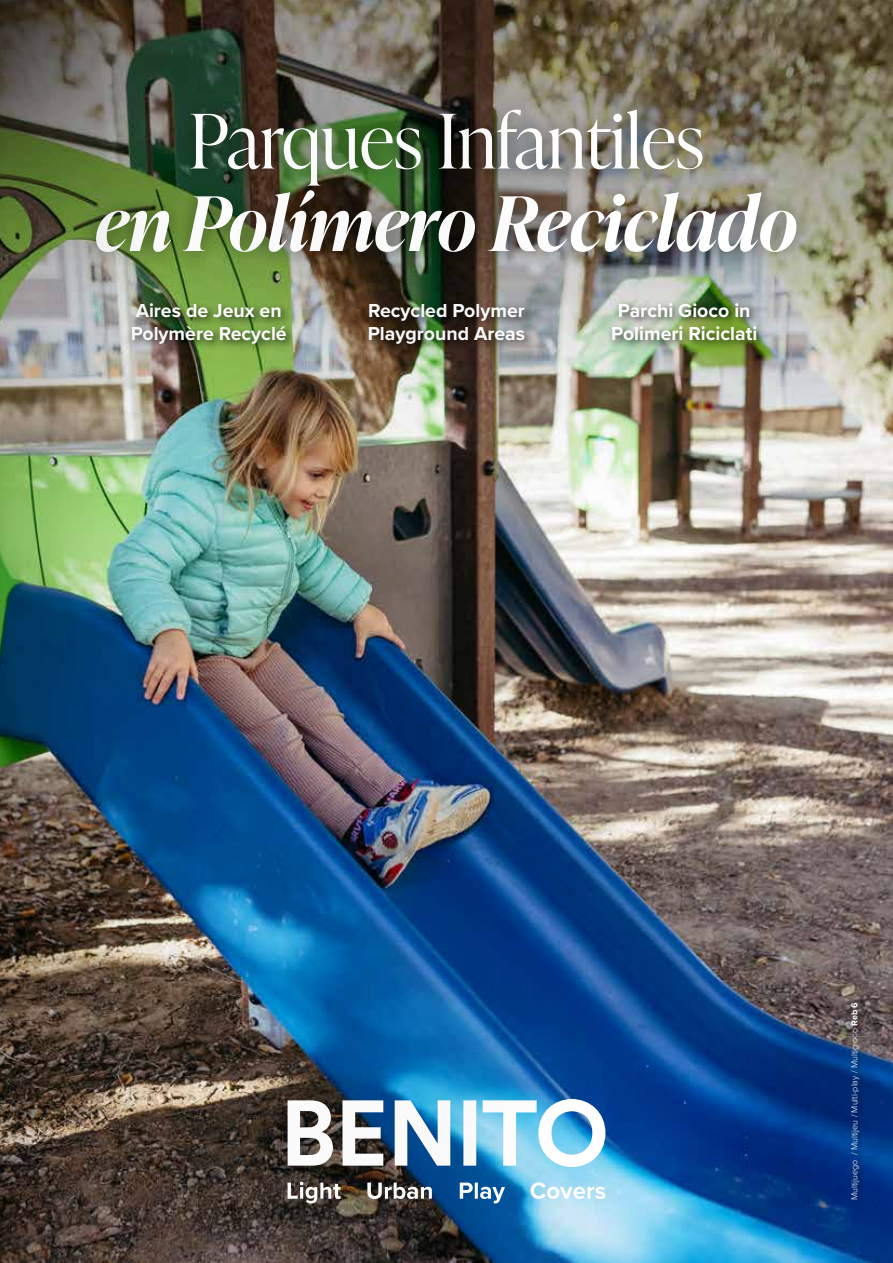
<style>
.page{position:relative;width:893px;height:1263px;background:#fff}
.page>*{position:absolute;margin:0;border:0;box-sizing:border-box;transform-origin:0 0}
.t1{font:italic 600 75px "Ivy Presto Display";color:#fff}
.t2{font:300 75px "Ivy Presto Display";color:#fff}
.t3{font:700 19.5px/22.5px "Proxima Nova";color:#fff}
.t4{font:300 9px "Proxima Nova";color:#fff}
.s1{font-weight:700}
</style>
<div class="page">
<img style="left:651px;top:0;width:242px;height:1263px">
<div style="left:849px;top:1001px;width:17px;height:205px;background:#000;opacity:.39"></div>
<div style="left:78px;top:92px;width:737px;height:178px;background:#000;opacity:.46"></div>
<div style="left:607px;top:299px;width:160px;height:52px;background:#000;opacity:.75"></div>
<img style="left:0;top:0;width:651px;height:1263px">
<h1 class="t2" style="left:189px;top:88px;width:516px">Parques Infantiles</h1>
<h1 class="t1" style="left:95px;top:170px;width:704px">en Polímero Reciclado</h1>
<p class="t3" style="left:131px;top:299px;width:158px">Aires de Jeux en<br>Polymère Recyclé</p>
<p class="t3" style="left:368px;top:299px;width:159px">Recycled Polymer<br>Playground Areas</p>
<p class="t3" style="left:611px;top:299px;width:148px;text-align:center">Parchi Gioco in<br>Polimeri Riciclati</p>
<p class="t4" style="left:848px;top:1200px;width:199px;rotate:-90deg">Multijuego / Multijeu / Multi-play / Multigioco <span class="s1">Reb 6</span></p>
</div>
